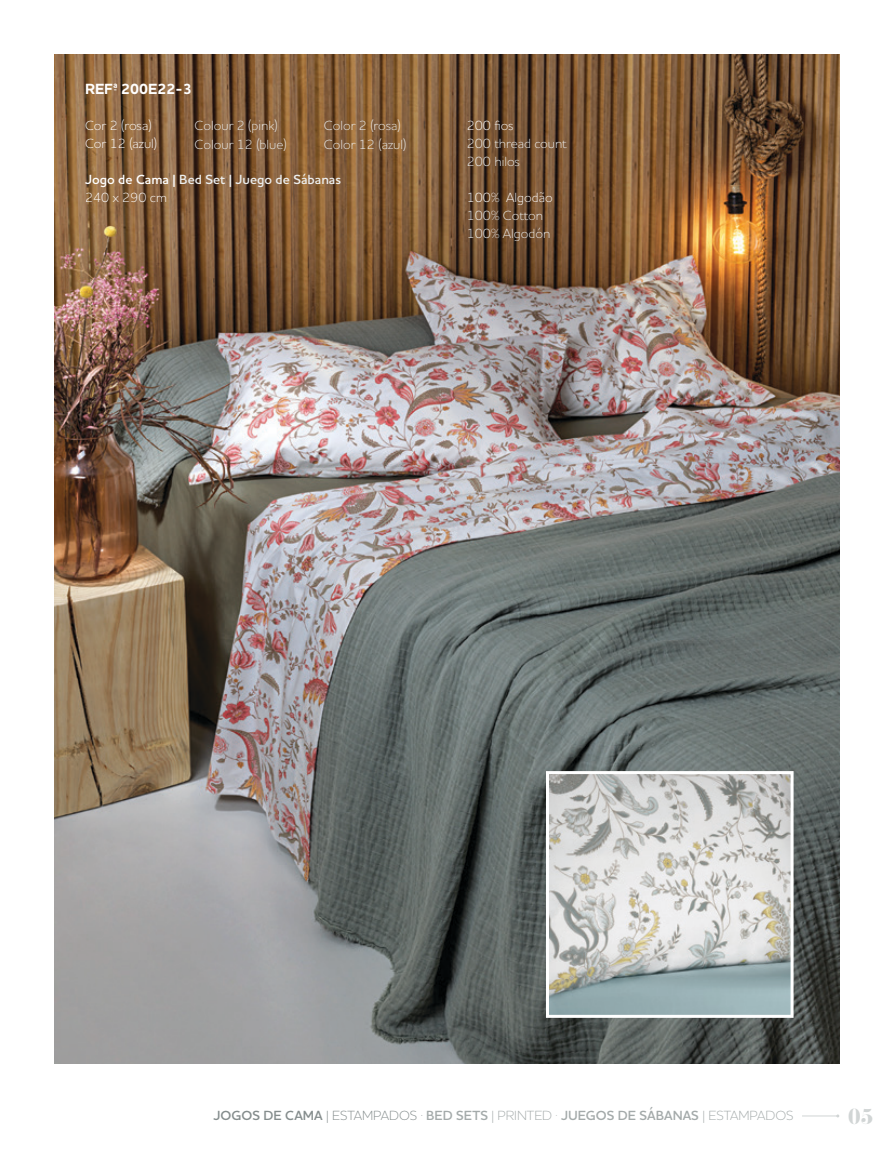
<style>
.page{position:relative;width:893px;height:1170px;background:#fff}
.page>*{position:absolute;margin:0;border:0;box-sizing:border-box;transform-origin:0 0}
.t1{font:21px "Pistilli";color:#d1d5d5}
.t2{font:700 15px "Houschka Pro";color:#fff}
.t3{font:300 13.5px/18.9px "Houschka Pro";color:#eceeee}
.t4{font:600 13.5px "Houschka Pro";color:#a4aaaa}
.t5{font:600 13.5px/18px "Houschka Pro";color:#eceeee}
.t6{font:300 13.5px/18px "Houschka Pro";color:#fff}
.s1{color:#fff}
.s2{font-weight:300;color:#fff}
.s3{color:#858d8d}
.s4{font-weight:300;color:#858d8d}
.s5{font-weight:300}
</style>
<div class="page">
<hr style="left:802px;top:1115px;width:36px;height:1px;background:#d1d5d5">
<img style="left:54px;top:54px;width:785px;height:1009px">
<img style="left:550px;top:775px;width:240px;height:238px">
<div style="left:546px;top:771px;width:248px;height:246px;border:3px solid #fff"></div>
<p class="t2" style="left:85px;top:79px;width:109px">REFª 200E22-3</p>
<p class="t6" style="left:85px;top:116px;width:74px">Cor 2 (rosa)<br>Cor 12 (azul)</p>
<p class="t5" style="left:85px;top:171px;width:258px"><span class="s1">Jogo de Cama |</span> Bed Set | Juego de Sábanas<br><span class="s2">240 x 290 cm</span></p>
<p class="t3" style="left:195px;top:116px;width:94px">Colour 2 (pink)<br>Colour 12 (blue)</p>
<p class="t3" style="left:324px;top:116px;width:84px">Color 2 (rosa)<br>Color 12 (azul)</p>
<p class="t6" style="left:467px;top:116px;width:48px">200 fios</p>
<p class="t3" style="left:467px;top:134px;width:102px;line-height:18px">200 thread count<br>200 hilos</p>
<p class="t6" style="left:467px;top:188px;width:88px">100% Algodão</p>
<p class="t3" style="left:467px;top:206px;width:85px;line-height:18px">100% Cotton<br>100% Algodón</p>
<p class="t4" style="left:214px;top:1106px;width:581px"><span class="s3">JOGOS DE CAMA</span> <span class="s4">| ESTAMPADOS ·</span> BED SETS <span class="s5">| PRINTED ·</span> JUEGOS DE SÁBANAS <span class="s5">| ESTAMPADOS</span></p>
<h1 class="t1" style="left:848px;top:1102px;width:27px">05</h1>
</div>
